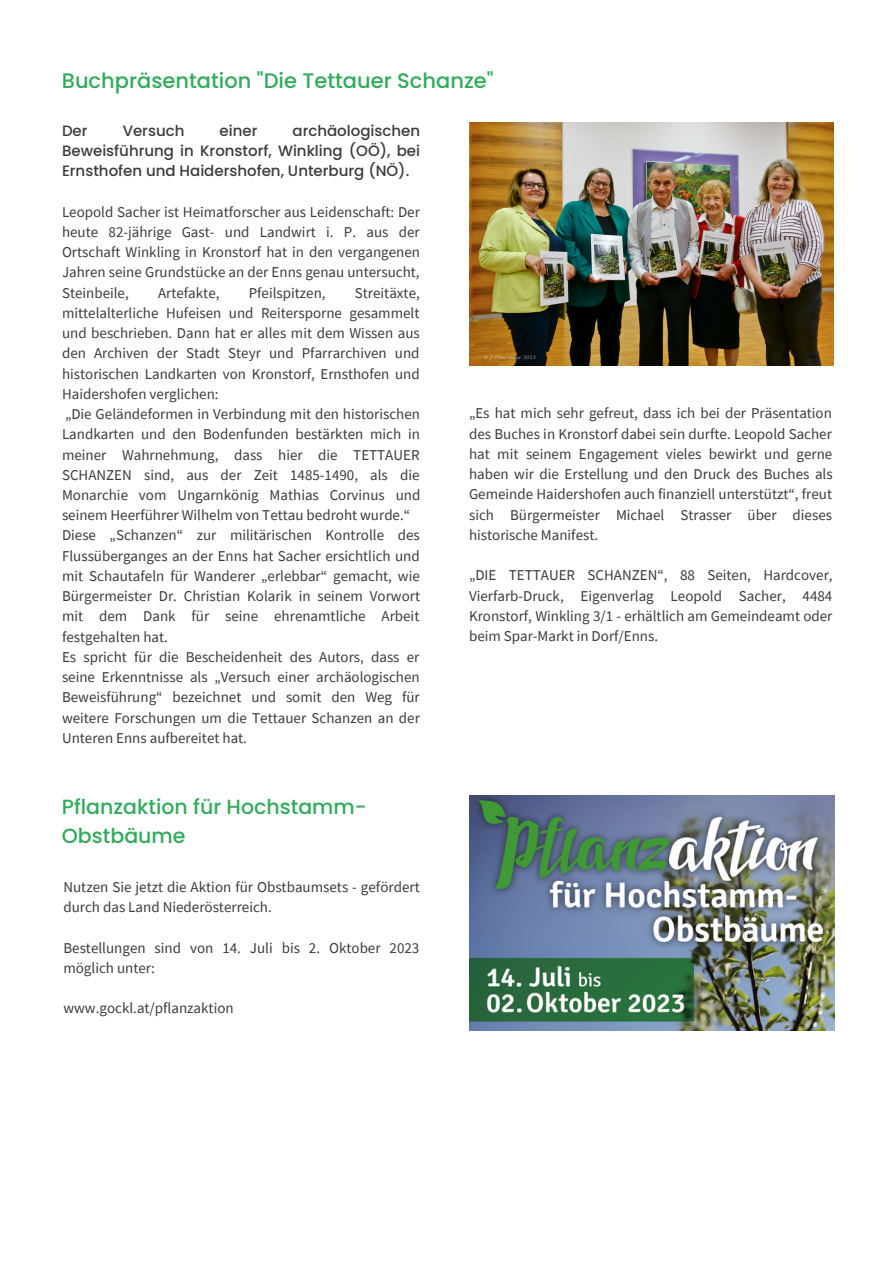
<style>
.page{position:relative;width:893px;height:1264px;background:#fff}
.page>*{position:absolute;margin:0;border:0;box-sizing:border-box;transform-origin:0 0}
.t1{font:500 21px "Poppins";color:#32ab5c}
.t2{font:500 20.55px/28.7px "Poppins";color:#32ab5c}
.t3{font:15px/20.2px "Source Sans Pro";color:#3c3c3b;text-align:justify}
.t4{font:500 15px/20.2px "Poppins";color:#3c3c3b;text-align:justify}
</style>
<div class="page">
<img style="left:469px;top:122px;width:364px;height:243px">
<img style="left:469px;top:795px;width:365px;height:235px">
<p class="t1" style="left:62px;top:66px;width:433px">Buchpräsentation "Die Tettauer Schanze"</p>
<p class="t4" style="left:62px;top:120px;width:359px;text-indent:230px">archäologischen Beweisführung in Kronstorf, Winkling (OÖ), bei Ernsthofen und Haidershofen, Unterburg (NÖ).</p>
<p class="t3" style="left:62px;top:201px;width:359px">Leopold Sacher ist Heimatforscher aus Leidenschaft: Der heute 82-jährige Gast- und Landwirt i. P. aus der Ortschaft Winkling in Kronstorf hat in den vergangenen Jahren seine Grundstücke an der Enns genau untersucht, Steinbeile,</p>
<p class="t4" style="left:62px;top:120px;width:27px">Der</p>
<p class="t4" style="left:123px;top:120px;width:63px">Versuch</p>
<p class="t4" style="left:219px;top:120px;width:39px">einer</p>
<p class="t3" style="left:158px;top:282px;width:63px">Artefakte,</p>
<p class="t3" style="left:249px;top:282px;width:78px">Pfeilspitzen,</p>
<p class="t3" style="left:62px;top:282px;width:359px;text-indent:293px">Streitäxte, mittelalterliche Hufeisen und Reitersporne gesammelt und beschrieben. Dann hat er alles mit dem Wissen aus den Archiven der Stadt Steyr und Pfarrarchiven und historischen Landkarten von Kronstorf, Ernsthofen und Haidershofen verglichen:</p>
<p class="t3" style="left:62px;top:403px;width:360px">„Die Geländeformen in Verbindung mit den historischen Landkarten und den Bodenfunden bestärkten mich in meiner Wahrnehmung, dass hier die TETTAUER SCHANZEN sind, aus der Zeit 1485-1490, als die Monarchie vom Ungarnkönig Mathias Corvinus und seinem Heerführer Wilhelm von Tettau bedroht wurde.“</p>
<p class="t3" style="left:62px;top:525px;width:359px">Diese „Schanzen“ zur militärischen Kontrolle des Flussüberganges an der Enns hat Sacher ersichtlich und mit Schautafeln für Wanderer „erlebbar“ gemacht, wie Bürgermeister Dr. Christian Kolarik in seinem Vorwort mit dem Dank für seine ehrenamtliche Arbeit festgehalten hat.</p>
<p class="t3" style="left:62px;top:646px;width:359px">Es spricht für die Bescheidenheit des Autors, dass er seine Erkenntnisse als „Versuch einer archäologischen Beweisführung“ bezeichnet und somit den Weg für weitere Forschungen um die Tettauer Schanzen an der Unteren Enns aufbereitet hat.</p>
<p class="t2" style="left:62px;top:792px;width:306px">Pflanzaktion für Hochstamm-<br>Obstbäume</p>
<p class="t3" style="left:63px;top:876px;width:358px">Nutzen Sie jetzt die Aktion für Obstbaumsets - gefördert durch das Land Niederösterreich.</p>
<p class="t3" style="left:63px;top:937px;width:357px">Bestellungen sind von 14. Juli bis 2. Oktober 2023 möglich unter:</p>
<p class="t3" style="left:63px;top:997px;width:172px">www.gockl.at/pflanzaktion</p>
<p class="t3" style="left:469px;top:403px;width:365px">„Es hat mich sehr gefreut, dass ich bei der Präsentation des Buches in Kronstorf dabei sein durfte. Leopold Sacher hat mit seinem Engagement vieles bewirkt und gerne haben wir die Erstellung und den Druck des Buches als Gemeinde Haidershofen auch finanziell unterstützt“, freut sich Bürgermeister Michael Strasser über dieses historische Manifest.</p>
<p class="t3" style="left:469px;top:565px;width:365px">„DIE TETTAUER SCHANZEN“, 88 Seiten, Hardcover, Vierfarb-Druck, Eigenverlag Leopold Sacher, 4484<br>Kronstorf, Winkling 3/1 - erhältlich am Gemeindeamt oder beim Spar-Markt in Dorf/Enns.</p>
</div>
